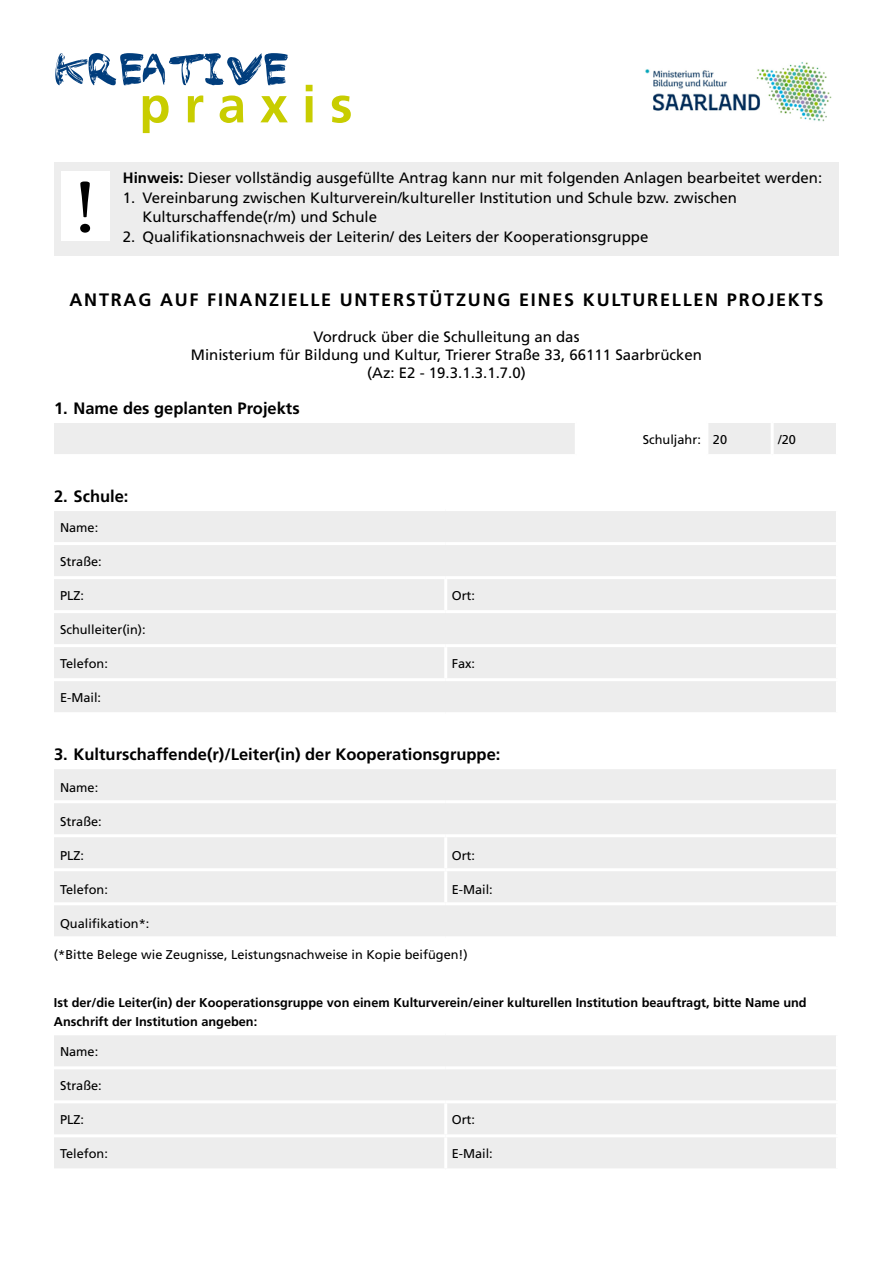
<style>
.page{position:relative;width:893px;height:1263px;background:#fff}
.page>*{position:absolute;margin:0;border:0;box-sizing:border-box;transform-origin:0 0}
.t1{font:75.6px "Minion Pro";color:#000;scale:1.17 1}
.t2{font:700 51px "Frutiger LT Std";letter-spacing:.27em;color:#c8cd00}
.t3{font:italic 32.1px "Brushed";color:#003d7c;scale:1.66 1}
.t4{font:700 18px "Frutiger";letter-spacing:.1em;color:#000}
.t5{font:700 16.5px "Frutiger";color:#000}
.t6{font:15px/18px "Frutiger";color:#000;text-align:center}
.t7{font:12.75px "Frutiger";color:#000}
.t8{font:700 12.75px/19.5px "Frutiger";color:#000}
.s1{font-weight:700}
</style>
<div class="page">
<svg style="left:54px;top:423px;width:782px;height:31px"></svg>
<hr style="left:575px;top:423px;width:3px;height:31px;background:#fff">
<hr style="left:705px;top:423px;width:3px;height:31px;background:#fff">
<hr style="left:771px;top:423px;width:3px;height:31px;background:#fff">
<div style="left:54px;top:511px;width:782px;height:201px;background:#ededed"></div>
<hr style="left:54px;top:542px;width:392px;height:3px;background:#fff">
<hr style="left:446px;top:542px;width:393px;height:3px;background:#fff">
<hr style="left:54px;top:576px;width:392px;height:3px;background:#fff">
<hr style="left:446px;top:576px;width:393px;height:3px;background:#fff">
<hr style="left:444px;top:579px;width:3px;height:31px;background:#fff">
<hr style="left:54px;top:610px;width:392px;height:3px;background:#fff">
<hr style="left:446px;top:610px;width:393px;height:3px;background:#fff">
<hr style="left:54px;top:644px;width:392px;height:3px;background:#fff">
<hr style="left:446px;top:644px;width:393px;height:3px;background:#fff">
<hr style="left:444px;top:647px;width:3px;height:31px;background:#fff">
<hr style="left:54px;top:678px;width:392px;height:3px;background:#fff">
<hr style="left:446px;top:678px;width:393px;height:3px;background:#fff">
<div style="left:54px;top:769px;width:782px;height:167px;background:#ededed"></div>
<hr style="left:54px;top:800px;width:392px;height:3px;background:#fff">
<hr style="left:446px;top:800px;width:393px;height:3px;background:#fff">
<hr style="left:54px;top:834px;width:392px;height:3px;background:#fff">
<hr style="left:446px;top:834px;width:393px;height:3px;background:#fff">
<hr style="left:444px;top:837px;width:3px;height:31px;background:#fff">
<hr style="left:54px;top:868px;width:392px;height:3px;background:#fff">
<hr style="left:446px;top:868px;width:393px;height:3px;background:#fff">
<hr style="left:444px;top:871px;width:3px;height:31px;background:#fff">
<hr style="left:54px;top:902px;width:392px;height:3px;background:#fff">
<hr style="left:446px;top:902px;width:393px;height:3px;background:#fff">
<div style="left:54px;top:1035px;width:782px;height:133px;background:#ededed"></div>
<hr style="left:54px;top:1066px;width:392px;height:3px;background:#fff">
<hr style="left:446px;top:1066px;width:393px;height:3px;background:#fff">
<hr style="left:54px;top:1100px;width:392px;height:3px;background:#fff">
<hr style="left:446px;top:1100px;width:393px;height:3px;background:#fff">
<hr style="left:444px;top:1103px;width:3px;height:31px;background:#fff">
<hr style="left:54px;top:1134px;width:392px;height:3px;background:#fff">
<hr style="left:446px;top:1134px;width:393px;height:3px;background:#fff">
<hr style="left:444px;top:1137px;width:3px;height:31px;background:#fff">
<div style="left:54px;top:162px;width:785px;height:93px;background:#ededed"></div>
<div style="left:61px;top:171px;width:49px;height:69px;background:#fff"></div>
<img style="left:645px;top:62px;width:187px;height:60px">
<h3 class="t3" style="left:54px;top:53px;width:141px">KREATIVE</h3>
<h2 class="t2" style="left:139px;top:75px;width:215px">praxis</h2>
<p class="t6" style="left:123px;top:169px;width:701px"><span class="s1">Hinweis:</span> Dieser vollständig ausgefüllte Antrag kann nur mit folgenden Anlagen bearbeitet werden:</p>
<p class="t6" style="left:142px;top:188px;width:596px;line-height:19.5px;text-align:left;text-indent:-20px">1. Vereinbarung zwischen Kulturverein/kultureller Institution und Schule bzw. zwischen<br>Kulturschaffende(r/m) und Schule</p>
<h1 class="t1" style="left:73px;top:157px;width:22px">!</h1>
<p class="t6" style="left:123px;top:227px;width:527px">2. Qualifikationsnachweis der Leiterin/ des Leiters der Kooperationsgruppe</p>
<p class="t4" style="left:69px;top:289px;width:756px">ANTRAG AUF FINANZIELLE UNTERSTÜTZUNG EINES KULTURELLEN PROJEKTS</p>
<p class="t6" style="left:191px;top:328px;width:513px">Vordruck über die Schulleitung an das<br>Ministerium für Bildung und Kultur, Trierer Straße 33, 66111 Saarbrücken (Az: E2 - 19.3.1.3.1.7.0)</p>
<p class="t5" style="left:54px;top:399px;width:247px">1. Name des geplanten Projekts</p>
<p class="t7" style="left:643px;top:432px;width:86px">Schuljahr: 20</p>
<p class="t7" style="left:778px;top:432px;width:19px">/20</p>
<p class="t5" style="left:54px;top:487px;width:76px">2. Schule:</p>
<p class="t7" style="left:60px;top:520px;width:40px">Name:</p>
<p class="t7" style="left:60px;top:554px;width:43px">Straße:</p>
<p class="t7" style="left:60px;top:588px;width:26px">PLZ:</p>
<p class="t7" style="left:452px;top:588px;width:25px">Ort:</p>
<p class="t7" style="left:60px;top:622px;width:87px">Schulleiter(in):</p>
<p class="t7" style="left:60px;top:656px;width:49px">Telefon:</p>
<p class="t7" style="left:452px;top:656px;width:25px">Fax:</p>
<p class="t7" style="left:60px;top:690px;width:43px">E-Mail:</p>
<p class="t5" style="left:54px;top:745px;width:448px">3. Kulturschaffende(r)/Leiter(in) der Kooperationsgruppe:</p>
<p class="t7" style="left:60px;top:780px;width:40px">Name:</p>
<p class="t7" style="left:60px;top:814px;width:43px">Straße:</p>
<p class="t7" style="left:60px;top:848px;width:26px">PLZ:</p>
<p class="t7" style="left:452px;top:848px;width:25px">Ort:</p>
<p class="t7" style="left:60px;top:882px;width:49px">Telefon:</p>
<p class="t7" style="left:452px;top:882px;width:43px">E-Mail:</p>
<p class="t7" style="left:60px;top:916px;width:91px">Qualifikation*:</p>
<p class="t7" style="left:54px;top:947px;width:415px">(*Bitte Belege wie Zeugnisse, Leistungsnachweise in Kopie beifügen!)</p>
<p class="t8" style="left:54px;top:992px;width:754px">Ist der/die Leiter(in) der Kooperationsgruppe von einem Kulturverein/einer kulturellen Institution beauftragt, bitte Name und<br>Anschrift der Institution angeben:</p>
<p class="t7" style="left:60px;top:1044px;width:40px">Name:</p>
<p class="t7" style="left:60px;top:1078px;width:43px">Straße:</p>
<p class="t7" style="left:60px;top:1112px;width:26px">PLZ:</p>
<p class="t7" style="left:452px;top:1112px;width:25px">Ort:</p>
<p class="t7" style="left:60px;top:1146px;width:49px">Telefon:</p>
<p class="t7" style="left:452px;top:1146px;width:43px">E-Mail:</p>
</div>
